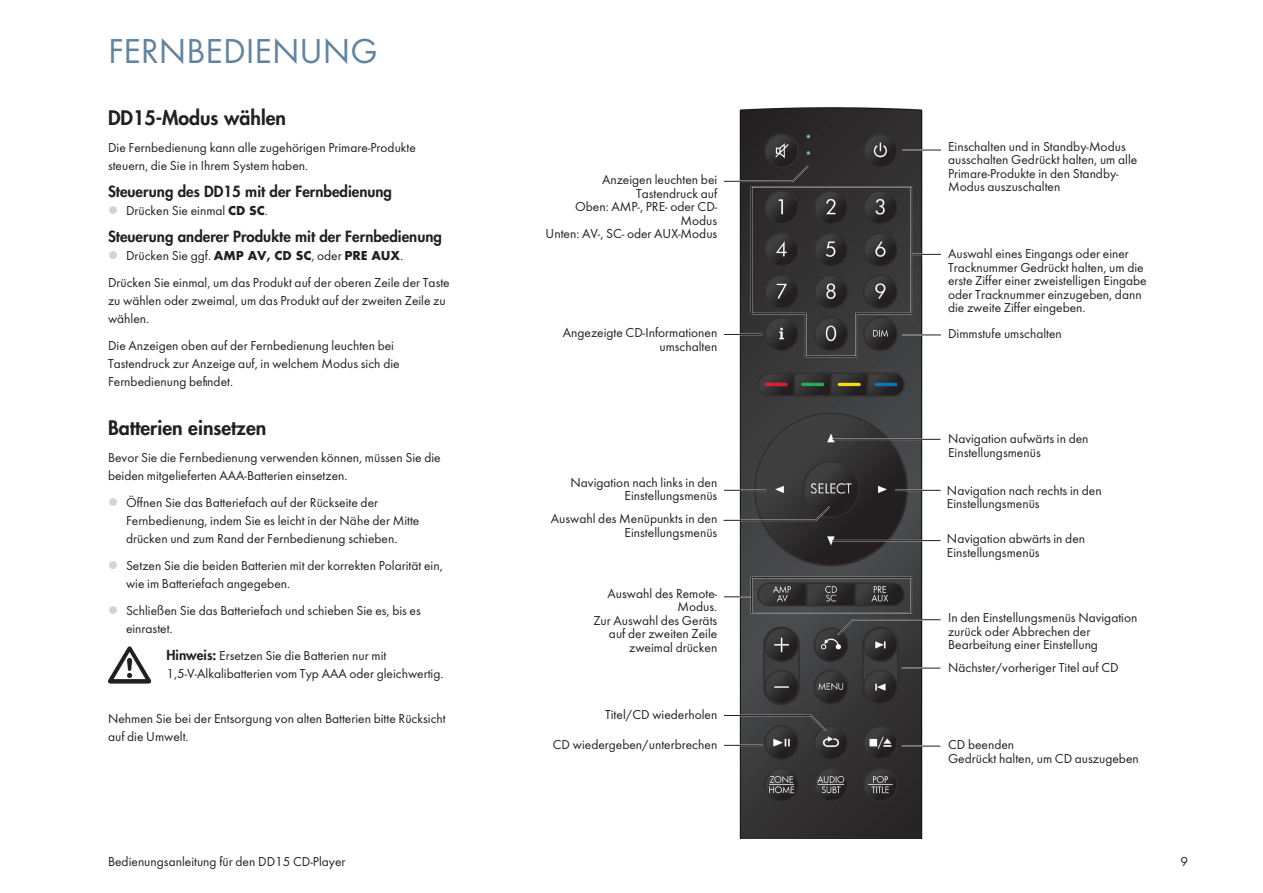
<style>
.page{position:relative;width:1263px;height:893px;background:#fff}
.page>*{position:absolute;margin:0;border:0;box-sizing:border-box;transform-origin:0 0}
.Heading_1{font:36px "Futura";color:#62839f}
.Heading_2_Anywhere{font:800 19.5px "Futura";color:#231f20}
.Heading_2{font:800 19.5px "Futura";color:#231f20}
.Heading_3{font:800 15px "Futura";color:#231f20}
.para{font:13.5px/13.5px "Futura";color:#231f20}
.Warning_and_caution{font:13.5px/18px "Futura";color:#231f20}
.t1{font:300 12px/13.5px "Gill Sans";color:#231f20}
.s1{color:#d3d3d3}
.s2{font-family:"Futura Bld"}
.s3{font-weight:800}
</style>
<div class="page">
<img style="left:724px;top:107px;width:217px;height:732px">
<hr style="left:902px;top:149px;width:39px;height:2px;background:#fff">
<hr style="left:902px;top:150px;width:39px;height:1px;background:#231f20">
<hr style="left:902px;top:334px;width:39px;height:2px;background:#fff">
<hr style="left:902px;top:335px;width:39px;height:1px;background:#231f20">
<hr style="left:895px;top:490px;width:45px;height:1px;background:#231f20">
<hr style="left:832px;top:439px;width:108px;height:1px;background:#231f20">
<hr style="left:832px;top:540px;width:108px;height:1px;background:#231f20">
<svg style="left:723px;top:505px;width:108px;height:17px;background:#575657"></svg>
<hr style="left:724px;top:489px;width:41px;height:2px;background:#fff">
<hr style="left:724px;top:490px;width:41px;height:1px;background:#231f20">
<hr style="left:902px;top:667px;width:38px;height:2px;background:#fff">
<hr style="left:902px;top:668px;width:38px;height:1px;background:#231f20">
<hr style="left:902px;top:745px;width:38px;height:2px;background:#fff">
<hr style="left:902px;top:746px;width:38px;height:1px;background:#231f20">
<svg style="left:724px;top:714px;width:104px;height:19px;background:#5b5b5c"></svg>
<svg style="left:836px;top:618px;width:105px;height:19px"></svg>
<hr style="left:724px;top:745px;width:39px;height:1px;background:#231f20">
<hr style="left:724px;top:596px;width:27px;height:2px;background:#fff">
<svg style="left:724px;top:596px;width:27px;height:1px"></svg>
<hr style="left:911px;top:254px;width:30px;height:1px;background:#231f20">
<svg style="left:724px;top:164px;width:189px;height:194px;background:#484748"></svg>
<div style="left:751px;top:577px;width:161px;height:36px;border:1px solid #231f20"></div>
<svg style="left:108px;top:646px;width:43px;height:38px"></svg>
<p class="Heading_1" style="left:108px;top:29px;width:271px">FERNBEDIENUNG</p>
<p class="Heading_2" style="left:108px;top:104px;width:180px">DD15-Modus wählen</p>
<p class="para" style="left:108px;top:138px;width:309px;line-height:18px">Die Fernbedienung kann alle zugehörigen Primare-Produkte steuern, die Sie in Ihrem System haben.</p>
<p class="Heading_3" style="left:108px;top:181px;width:285px">Steuerung des DD15 mit der Fernbedienung</p>
<p class="para" style="left:108px;top:203px;width:161px"><span class="s1">●</span> Drücken Sie einmal <span class="s2">CD SC</span>.</p>
<p class="Heading_3" style="left:108px;top:226px;width:335px">Steuerung anderer Produkte mit der Fernbedienung</p>
<p class="para" style="left:108px;top:248px;width:297px"><span class="s1">●</span> Drücken Sie ggf. <span class="s2">AMP AV, CD SC</span>, oder <span class="s2">PRE AUX</span>.</p>
<p class="para" style="left:108px;top:273px;width:343px;line-height:18px">Drücken Sie einmal, um das Produkt auf der oberen Zeile der Taste zu wählen oder zweimal, um das Produkt auf der zweiten Zeile zu wählen.</p>
<p class="para" style="left:108px;top:336px;width:293px;line-height:18px">Die Anzeigen oben auf der Fernbedienung leuchten bei<br>Tastendruck zur Anzeige auf, in welchem Modus sich die<br>Fernbedienung befindet.</p>
<p class="Heading_2_Anywhere" style="left:108px;top:415px;width:160px">Batterien einsetzen</p>
<p class="para" style="left:108px;top:448px;width:334px;line-height:18px">Bevor Sie die Fernbedienung verwenden können, müssen Sie die beiden mitgelieferten AAA-Batterien einsetzen.</p>
<p class="para" style="left:126px;top:493px;width:295px;line-height:18px;text-indent:-18px"><span class="s1">●</span> Öffnen Sie das Batteriefach auf der Rückseite der<br>Fernbedienung, indem Sie es leicht in der Nähe der Mitte drücken und zum Rand der Fernbedienung schieben.</p>
<p class="para" style="left:126px;top:556px;width:318px;line-height:18px;text-indent:-18px"><span class="s1">●</span> Setzen Sie die beiden Batterien mit der korrekten Polarität ein, wie im Batteriefach angegeben.</p>
<p class="para" style="left:126px;top:601px;width:296px;line-height:18px;text-indent:-18px"><span class="s1">●</span> Schließen Sie das Batteriefach und schieben Sie es, bis es einrastet.</p>
<p class="Warning_and_caution" style="left:166px;top:646px;width:278px"><span class="s3">Hinweis:</span> Ersetzen Sie die Batterien nur mit<br>1,5-V-Alkalibatterien vom Typ AAA oder gleichwertig.</p>
<p class="para" style="left:108px;top:709px;width:339px;line-height:18px">Nehmen Sie bei der Entsorgung von alten Batterien bitte Rücksicht auf die Umwelt.</p>
<p class="para" style="left:602px;top:173px;width:117px;text-align:right">Anzeigen leuchten bei<br>Tastendruck auf</p>
<p class="para" style="left:575px;top:200px;width:144px;text-align:right">Oben: AMP-, PRE- oder CD-<br>Modus</p>
<p class="para" style="left:546px;top:227px;width:173px">Unten: AV-, SC- oder AUX-Modus</p>
<p class="t1" style="left:582px;top:173px;width:134px;text-align:right">Indicators light when pressing a button<br>Top: AMP, PRE, or CD mode</p>
<p class="para" style="left:563px;top:326px;width:156px;text-align:right">Angezeigte CD-Informationen umschalten</p>
<p class="t1" style="left:554px;top:326px;width:161px">Change displayed CD information</p>
<p class="para" style="left:570px;top:475px;width:148px;text-align:right">Navigation nach links in den<br>Einstellungsmenüs</p>
<p class="para" style="left:551px;top:512px;width:168px;text-align:right">Auswahl des Menüpunkts in den<br>Einstellungsmenüs</p>
<p class="t1" style="left:571px;top:482px;width:144px">Navigate left in settings menus</p>
<p class="t1" style="left:578px;top:513px;width:138px">Select item in settings menus</p>
<p class="para" style="left:608px;top:586px;width:111px;text-align:right">Auswahl des Remote-<br>Modus.</p>
<p class="para" style="left:593px;top:613px;width:125px;text-align:right">Zur Auswahl des Geräts auf der zweiten Zeile zweimal drücken</p>
<p class="t1" style="left:615px;top:589px;width:101px">Select remote mode.</p>
<p class="t1" style="left:612px;top:616px;width:104px">device on second line</p>
<p class="para" style="left:605px;top:707px;width:114px">Titel/CD wiederholen</p>
<p class="para" style="left:553px;top:737px;width:166px">CD wiedergeben/unterbrechen</p>
<p class="t1" style="left:634px;top:708px;width:82px">Repeat track/CD</p>
<p class="t1" style="left:645px;top:738px;width:71px">Play/pause CD</p>
<p class="para" style="left:948px;top:139px;width:191px">Einschalten und in Standby-Modus ausschalten Gedrückt halten, um alle<br>Primare-Produkte in den Standby-<br>Modus auszuschalten</p>
<p class="t1" style="left:949px;top:143px;width:152px">Switch between on and standby<br>Press and hold to switch all<br>Primare products to standby</p>
<p class="para" style="left:948px;top:247px;width:200px">Auswahl eines Eingangs oder einer Tracknummer Gedrückt halten, um die erste Ziffer einer zweistelligen Eingabe oder Tracknummer einzugeben, dann die zweite Ziffer eingeben.</p>
<p class="para" style="left:948px;top:327px;width:115px">Dimmstufe umschalten</p>
<p class="t1" style="left:950px;top:247px;width:174px">Select an input or track number Press and hold to enter the first digit of a two-digit input or track number, then press the second digit</p>
<p class="t1" style="left:949px;top:328px;width:117px">Step between dim levels</p>
<p class="para" style="left:948px;top:432px;width:142px">Navigation aufwärts in den<br>Einstellungsmenüs</p>
<p class="para" style="left:947px;top:483px;width:156px">Navigation nach rechts in den<br>Einstellungsmenüs</p>
<p class="para" style="left:947px;top:532px;width:140px">Navigation abwärts in den<br>Einstellungsmenüs</p>
<p class="t1" style="left:949px;top:432px;width:142px">Navigate up in settings menus</p>
<p class="t1" style="left:948px;top:485px;width:151px">Navigate right in settings menus</p>
<p class="t1" style="left:948px;top:533px;width:157px">Navigate down in settings menus</p>
<p class="para" style="left:948px;top:611px;width:191px">In den Einstellungsmenüs Navigation zurück oder Abbrechen der<br>Bearbeitung einer Einstellung</p>
<p class="para" style="left:948px;top:660px;width:172px">Nächster/vorheriger Titel auf CD</p>
<p class="t1" style="left:949px;top:612px;width:171px">In the settings menus navigates back or cancels editing a setting</p>
<p class="t1" style="left:949px;top:661px;width:132px">Next/previous track on CD</p>
<p class="para" style="left:948px;top:738px;width:68px">CD beenden</p>
<p class="para" style="left:948px;top:751px;width:192px">Gedrückt halten, um CD auszugeben</p>
<p class="t1" style="left:949px;top:739px;width:130px">Stop CD<br>Press and hold to eject CD</p>
<p class="para" style="left:108px;top:855px;width:239px">Bedienungsanleitung für den DD15 CD-Player</p>
<p class="para" style="left:1180px;top:855px;width:9px">9</p>
</div>
